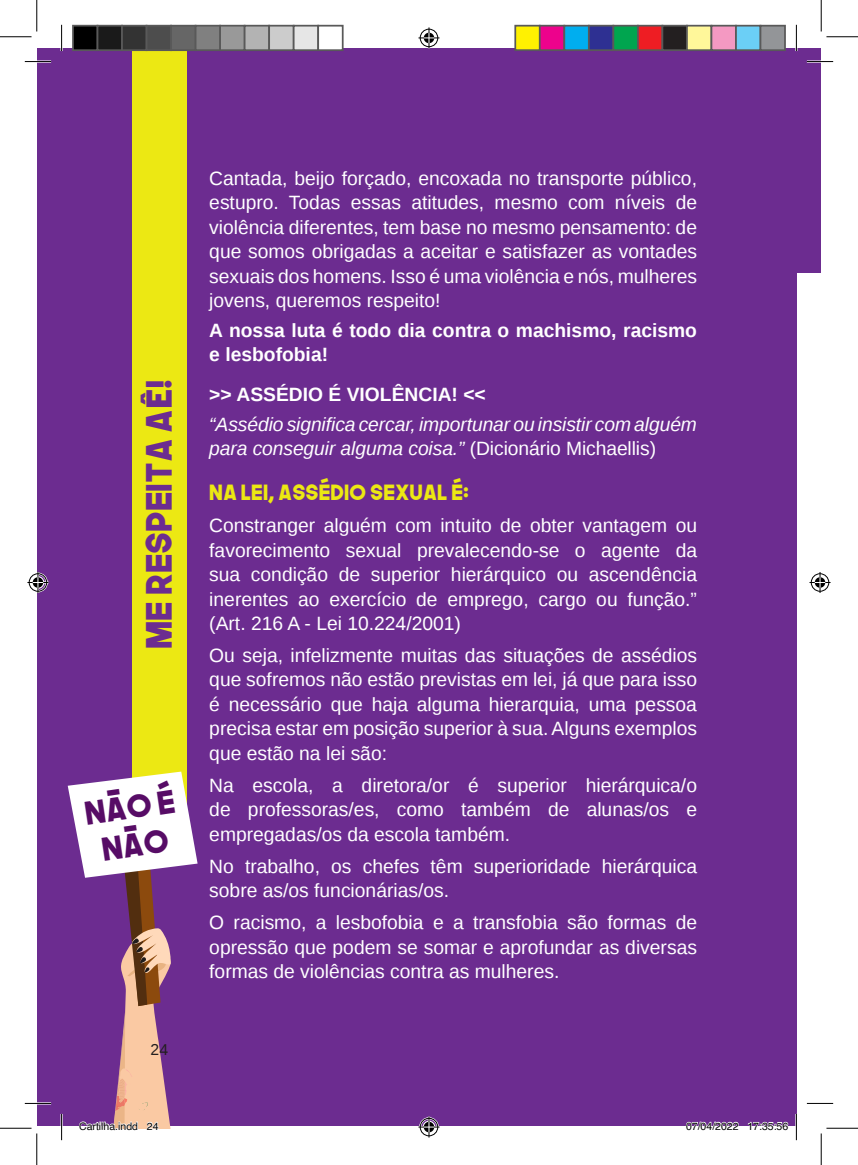
<style>
.page{position:relative;width:858px;height:1165px;background:#fff}
.page>*{position:absolute;margin:0;border:0;box-sizing:border-box;transform-origin:0 0}
.t1{font:35px "The Next Font";color:#6c2c90}
.t2{font:31.5px "The Next Font";color:#570c66}
.t3{font:21px "The Next Font";color:#ece813}
.t4{font:19.25px/24.5px "Liberation Sans";color:#fff;text-align:justify}
.t5{font:italic 19.25px/24.5px "Liberation Sans";letter-spacing:-.005em;color:#fff}
.t6{font:700 19.25px/24.5px "Liberation Sans";color:#fff}
.t7{font:15.75px "Liberation Sans";color:#231f20}
.t8{font:10.5px "Helvetica";color:#000}
.s1{font-family:"Audimat 3000 Gras";font-size:36.75px}
.s2{font-style:normal}
</style>
<div class="page">
<div style="left:37px;top:48px;width:759px;height:1078px;background:#6c2c90"></div>
<div style="left:793px;top:48px;width:28px;height:224px;background:#6c2c90"></div>
<div style="left:133px;top:37px;width:54px;height:819px;background:#ece813"></div>
<hr style="left:25px;top:60px;width:26px;height:3px;background:#fff">
<hr style="left:806px;top:60px;width:26px;height:3px;background:#fff">
<hr style="left:25px;top:1102px;width:26px;height:2px;background:#fff">
<hr style="left:60px;top:25px;width:3px;height:26px;background:#fff">
<hr style="left:60px;top:1114px;width:3px;height:26px;background:#fff">
<hr style="left:795px;top:25px;width:2px;height:26px;background:#fff">
<svg style="left:25px;top:61px;width:26px;height:1px"></svg>
<svg style="left:806px;top:61px;width:26px;height:1px"></svg>
<svg style="left:25px;top:1103px;width:26px;height:1px"></svg>
<svg style="left:806px;top:1103px;width:26px;height:1px"></svg>
<svg style="left:61px;top:25px;width:1px;height:26px"></svg>
<svg style="left:61px;top:1114px;width:1px;height:26px"></svg>
<svg style="left:795px;top:25px;width:1px;height:26px"></svg>
<svg style="left:795px;top:1114px;width:1px;height:26px"></svg>
<hr style="left:0;top:36px;width:32px;height:1px;background:#000">
<hr style="left:826px;top:36px;width:31px;height:1px;background:#000">
<hr style="left:0;top:1128px;width:32px;height:1px;background:#000">
<hr style="left:826px;top:1128px;width:31px;height:1px;background:#000">
<hr style="left:36px;top:0;width:1px;height:32px;background:#000">
<hr style="left:36px;top:1133px;width:1px;height:32px;background:#000">
<hr style="left:820px;top:0;width:1px;height:32px;background:#000">
<hr style="left:820px;top:1133px;width:1px;height:32px;background:#000">
<svg style="left:418px;top:27px;width:21px;height:21px"></svg>
<svg style="left:418px;top:1116px;width:21px;height:21px"></svg>
<svg style="left:27px;top:572px;width:21px;height:21px"></svg>
<svg style="left:809px;top:572px;width:21px;height:21px"></svg>
<div style="left:73px;top:26px;width:24px;height:24px;background:#000"></div>
<div style="left:72px;top:25px;width:26px;height:26px;border:2px solid #595959"></div>
<div style="left:97px;top:26px;width:25px;height:24px;background:#1a1a1a"></div>
<div style="left:97px;top:25px;width:26px;height:26px;border:2px solid #595959"></div>
<div style="left:122px;top:26px;width:24px;height:24px;background:#333"></div>
<div style="left:121px;top:25px;width:26px;height:26px;border:2px solid #595959"></div>
<div style="left:146px;top:26px;width:25px;height:24px;background:#4d4d4d"></div>
<div style="left:146px;top:25px;width:26px;height:26px;border:2px solid #595959"></div>
<div style="left:171px;top:26px;width:24px;height:24px;background:#666"></div>
<div style="left:170px;top:25px;width:26px;height:26px;border:2px solid #595959"></div>
<div style="left:195px;top:26px;width:25px;height:24px;background:#808080"></div>
<div style="left:195px;top:25px;width:26px;height:26px;border:2px solid #595959"></div>
<div style="left:220px;top:26px;width:24px;height:24px;background:#999"></div>
<div style="left:219px;top:25px;width:26px;height:26px;border:2px solid #595959"></div>
<div style="left:244px;top:26px;width:25px;height:24px;background:#b3b3b3"></div>
<div style="left:244px;top:25px;width:26px;height:26px;border:2px solid #595959"></div>
<div style="left:269px;top:26px;width:24px;height:24px;background:#ccc"></div>
<div style="left:268px;top:25px;width:26px;height:26px;border:2px solid #595959"></div>
<div style="left:293px;top:26px;width:25px;height:24px;background:#e6e6e6"></div>
<div style="left:293px;top:25px;width:26px;height:26px;border:2px solid #595959"></div>
<div style="left:317px;top:25px;width:26px;height:26px;border:2px solid #595959"></div>
<div style="left:515px;top:26px;width:24px;height:24px;background:#fff101"></div>
<div style="left:514px;top:25px;width:26px;height:26px;border:2px solid #595959"></div>
<div style="left:539px;top:26px;width:25px;height:24px;background:#ed028c"></div>
<div style="left:538px;top:25px;width:27px;height:26px;border:2px solid #595959"></div>
<div style="left:564px;top:26px;width:24px;height:24px;background:#00aeef"></div>
<div style="left:563px;top:25px;width:26px;height:26px;border:2px solid #595959"></div>
<div style="left:588px;top:26px;width:25px;height:24px;background:#2e3092"></div>
<div style="left:587px;top:25px;width:27px;height:26px;border:2px solid #595959"></div>
<div style="left:613px;top:26px;width:24px;height:24px;background:#00a54f"></div>
<div style="left:612px;top:25px;width:26px;height:26px;border:2px solid #595959"></div>
<div style="left:637px;top:26px;width:25px;height:24px;background:#ee1d23"></div>
<div style="left:636px;top:25px;width:27px;height:26px;border:2px solid #595959"></div>
<div style="left:662px;top:26px;width:24px;height:24px;background:#231f20"></div>
<div style="left:661px;top:25px;width:26px;height:26px;border:2px solid #595959"></div>
<div style="left:686px;top:26px;width:25px;height:24px;background:#fff79a"></div>
<div style="left:685px;top:25px;width:27px;height:26px;border:2px solid #595959"></div>
<div style="left:711px;top:26px;width:24px;height:24px;background:#f499c2"></div>
<div style="left:710px;top:25px;width:26px;height:26px;border:2px solid #595959"></div>
<div style="left:735px;top:26px;width:25px;height:24px;background:#6bcff6"></div>
<div style="left:734px;top:25px;width:27px;height:26px;border:2px solid #595959"></div>
<div style="left:760px;top:26px;width:24px;height:24px;background:#939598"></div>
<div style="left:759px;top:25px;width:26px;height:26px;border:2px solid #595959"></div>
<svg style="left:685px;top:1121px;width:53px;height:5px"></svg>
<svg style="left:747px;top:1121px;width:41px;height:5px"></svg>
<svg style="left:68px;top:771px;width:129px;height:358px"></svg>
<p class="t1" style="left:135px;top:649px;width:271px;rotate:-90deg">ME RESPEITA A<span class="s1">Ê</span>!</p>
<p class="t2" style="left:82px;top:793px;width:92px;rotate:-9deg">não é</p>
<p class="t7" style="left:151px;top:1041px;width:19px">24</p>
<p class="t4" style="left:209px;top:167px;width:489px">Cantada, beijo forçado, encoxada no transporte público, estupro. Todas essas atitudes, mesmo com níveis de violência diferentes, tem base no mesmo pensamento: de que somos obrigadas a aceitar e satisfazer as vontades sexuais dos homens. Isso é uma violência e nós, mulheres jovens, queremos respeito!</p>
<p class="t6" style="left:209px;top:317px;width:489px">A nossa luta é todo dia contra o machismo, racismo e lesbofobia!</p>
<p class="t6" style="left:209px;top:382px;width:278px">&gt;&gt; ASSÉDIO É VIOLÊNCIA! &lt;&lt;</p>
<p class="t5" style="left:209px;top:411px;width:489px">“Assédio significa cercar, importunar ou insistir com alguém para conseguir alguma coisa.” <span class="s2">(Dicionário Michaellis)</span></p>
<p class="t3" style="left:209px;top:478px;width:261px">NA LEI, ASSÉDIO SEXUAL É:</p>
<p class="t4" style="left:209px;top:514px;width:489px">Constranger alguém com intuito de obter vantagem ou favorecimento sexual prevalecendo-se o agente da sua condição de superior hierárquico ou ascendência inerentes ao exercício de emprego, cargo ou função.” (Art. 216 A - Lei 10.224/2001)</p>
<p class="t4" style="left:209px;top:644px;width:489px">Ou seja, infelizmente muitas das situações de assédios que sofremos não estão previstas em lei, já que para isso é necessário que haja alguma hierarquia, uma pessoa precisa estar em posição superior à sua. Alguns exemplos que estão na lei são:</p>
<p class="t4" style="left:209px;top:774px;width:489px">Na escola, a diretora/or é superior hierárquica/o de professoras/es, como também de alunas/os e empregadas/os da escola também.</p>
<p class="t4" style="left:209px;top:855px;width:489px">No trabalho, os chefes têm superioridade hierárquica sobre as/os funcionárias/os.</p>
<p class="t4" style="left:209px;top:911px;width:489px">O racismo, a lesbofobia e a transfobia são formas de opressão que podem se somar e aprofundar as diversas formas de violências contra as mulheres.</p>
<p class="t8" style="left:79px;top:1118px;width:81px">Cartilha.indd 24</p>
<p class="t8" style="left:685px;top:1118px;width:104px">07/04/2022 17:35:56</p>
</div>
